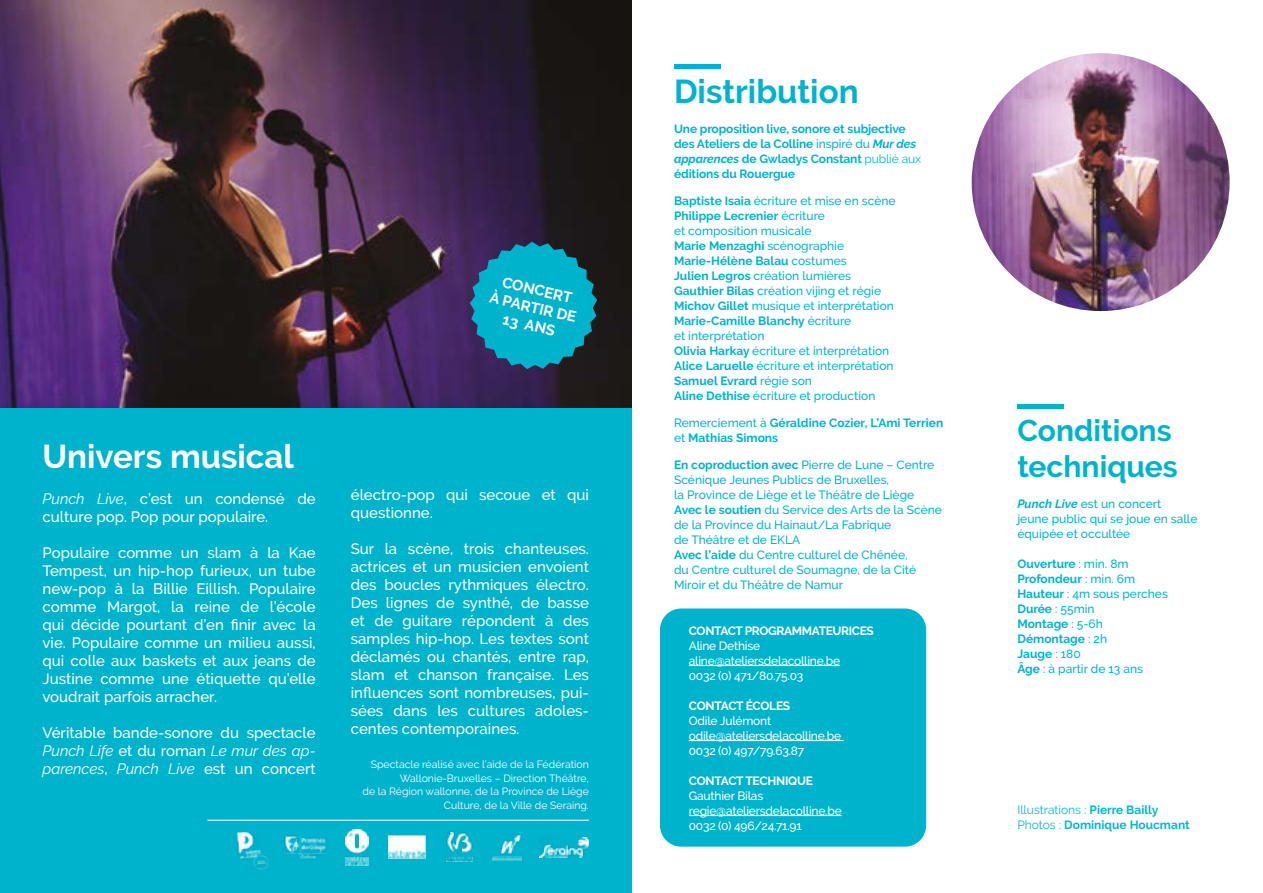
<style>
.page{position:relative;width:1263px;height:893px;background:#fff}
.page>*{position:absolute;margin:0;border:0;box-sizing:border-box;transform-origin:0 0}
.t1{font:700 33px "Raleway";color:#fff}
.t2{font:700 33px "Raleway";color:#00b3cd}
.t3{font:700 30px/36px "Raleway";color:#00b3cd}
.t4{font:500 15px/18px "Raleway";color:#fff;text-align:justify}
.t5{font:700 15px/18px "Raleway";color:#fff;text-align:center}
.t6{font:500 12px/15px "Raleway";color:#00b3cd}
.t7{font:700 12px/15px "Raleway";letter-spacing:-.01em;color:#00b3cd}
.t8{font:500 12px/15px "Raleway";letter-spacing:-.02em;color:#fff}
.t9{font:700 12px "Raleway";letter-spacing:-.03em;color:#fff}
.t10{font:700 12px/15px "Raleway";color:#08b6ce}
.t11{font:10.5px/13.5px "Raleway";color:#fff;text-align:right}
.s1{font-weight:400;font-style:italic}
.s2{font-weight:500}
.s3{font-style:italic}
.s4{font-weight:400}
.s5{font-weight:700}
.s6{font-weight:700;font-style:italic}
</style>
<div class="page">
<div style="left:0;top:401px;width:631px;height:492px;background:#00b3cd"></div>
<img style="left:0;top:0;width:631px;height:408px">
<svg style="left:470px;top:242px;width:127px;height:127px;background:#0c8ba6"></svg>
<img style="left:972px;top:53px;width:257px;height:258px;border-radius:129px">
<div style="left:674px;top:64px;width:47px;height:5px;background:#00b3cd"></div>
<div style="left:1017px;top:404px;width:47px;height:5px;background:#00b3cd"></div>
<div style="left:660px;top:608px;width:266px;height:239px;background:#00b3cd;border-radius:21px"></div>
<hr style="left:689px;top:665px;width:151px;height:1px;background:#fff">
<hr style="left:689px;top:740px;width:155px;height:1px;background:#fff">
<hr style="left:689px;top:815px;width:153px;height:1px;background:#fff">
<img style="left:539px;top:838px;width:50px;height:20px">
<img style="left:284px;top:835px;width:43px;height:25px">
<img style="left:388px;top:836px;width:38px;height:23px">
<img style="left:492px;top:834px;width:30px;height:27px">
<img style="left:445px;top:832px;width:29px;height:31px">
<hr style="left:207px;top:820px;width:382px;height:1px;background:#fff">
<img style="left:345px;top:830px;width:23px;height:35px">
<img style="left:237px;top:832px;width:32px;height:38px">
<p class="t5" style="left:496px;top:271px;width:90px;rotate:13deg">CONCERT<br>À PARTIR DE<br>13 ANS</p>
<h1 class="t1" style="left:43px;top:437px;width:253px">Univers musical</h1>
<p class="t4" style="left:43px;top:490px;width:275px"><span class="s1">Punch Live</span>, c’est un condensé de culture pop. Pop pour populaire.</p>
<p class="t4" style="left:43px;top:544px;width:275px">Populaire comme un slam à la Kae Tempest, un hip-hop furieux, un tube new-pop à la Billie Eillish. Populaire comme Margot, la reine de l’école qui décide pourtant d’en finir avec la vie. Populaire comme un milieu aussi, qui colle aux baskets et aux jeans de Justine comme une étiquette qu’elle voudrait parfois arracher.</p>
<p class="t4" style="left:43px;top:724px;width:275px">Véritable bande-sonore du spectacle <span class="s1">Punch Life</span> et du roman <span class="s1">Le mur des ap&shy;parences</span>, <span class="s1">Punch Live</span> est un concert</p>
<p class="t4" style="left:351px;top:486px;width:240px">électro-pop qui secoue et qui questionne.</p>
<p class="t4" style="left:351px;top:540px;width:240px">Sur la scène, trois chanteuses. actrices et un musicien envoient des boucles rythmiques électro.<br>Des lignes de synthé, de basse et de guitare répondent à des samples hip-hop. Les textes sont déclamés ou chantés, entre rap, slam et chanson française. Les influences sont nombreuses, pui&shy;sées dans les cultures adoles&shy;centes contemporaines.</p>
<p class="t11" style="left:363px;top:758px;width:228px">Spectacle réalisé avec l’aide de la Fédération Wallonie-Bruxelles – Direction Théâtre,<br>de la Région wallonne, de la Province de Liège Culture, de la Ville de Seraing.</p>
<h1 class="t2" style="left:674px;top:73px;width:186px">Distribution</h1>
<p class="t7" style="left:674px;top:122px;width:249px">Une proposition live, sonore et subjective des Ateliers de la Colline <span class="s2">inspiré du</span> <span class="s3">Mur des apparences</span> de Gwladys Constant <span class="s4">publié aux </span>éditions du Rouergue</p>
<p class="t6" style="left:674px;top:194px;width:223px"><span class="s5">Baptiste Isaia</span> écriture et mise en scène <span class="s5">Philippe Lecrenier</span> écriture<br>et composition musicale<br><span class="s5">Marie Menzaghi</span> scénographie <span class="s5">Marie-Hélène Balau</span> costumes<br><span class="s5">Julien Legros</span> création lumières <span class="s5">Gauthier Bilas</span> création vijing et régie <span class="s5">Michov Gillet</span> musique et interprétation <span class="s5">Marie-Camille Blanchy</span> écriture<br>et interprétation<br><span class="s5">Olivia Harkay</span> écriture et interprétation <span class="s5">Alice Laruelle</span> écriture et interprétation <span class="s5">Samuel Evrard</span> régie son<br><span class="s5">Aline Dethise</span> écriture et production</p>
<p class="t7" style="left:674px;top:416px;width:271px"><span class="s2">Remerciement à</span> Géraldine Cozier, L’Ami Terrien <span class="s2">et</span> Mathias Simons</p>
<p class="t6" style="left:674px;top:458px;width:269px"><span class="s5">En coproduction avec</span> Pierre de Lune – Centre Scénique Jeunes Publics de Bruxelles,<br>la Province de Liège et le Théâtre de Liège <span class="s5">Avec le soutien</span> du Service des Arts de la Scène de la Province du Hainaut/La Fabrique<br>de Théâtre et de EKLA<br><span class="s5">Avec l’aide</span> du Centre culturel de Chênée,<br>du Centre culturel de Soumagne, de la Cité Miroir et du Théâtre de Namur</p>
<p class="t9" style="left:689px;top:624px;width:186px">CONTACT PROGRAMMATEURICES</p>
<p class="t8" style="left:689px;top:638px;width:153px">Aline Dethise aline@ateliersdelacolline.be<br>0032 (0) 471/80.75.03</p>
<p class="t9" style="left:689px;top:699px;width:103px">CONTACT ÉCOLES</p>
<p class="t8" style="left:689px;top:713px;width:154px">Odile Julémont odile@ateliersdelacolline.be<br>0032 (0) 497/79.63.87</p>
<p class="t9" style="left:689px;top:774px;width:126px">CONTACT TECHNIQUE</p>
<p class="t8" style="left:689px;top:788px;width:154px">Gauthier Bilas regie@ateliersdelacolline.be<br>0032 (0) 496/24.71.91</p>
<h2 class="t3" style="left:1017px;top:412px;width:162px">Conditions techniques</h2>
<p class="t6" style="left:1017px;top:497px;width:182px"><span class="s6">Punch Live</span> est un concert<br>jeune public qui se joue en salle équipée et occultée</p>
<p class="t6" style="left:1017px;top:557px;width:152px"><span class="s5">Ouverture</span> : min. 8m<br><span class="s5">Profondeur</span> : min. 6m<br><span class="s5">Hauteur</span> : 4m sous perches<br><span class="s5">Durée</span> : 55min<br><span class="s5">Montage</span> : 5-6h<br><span class="s5">Démontage</span> : 2h<br><span class="s5">Jauge</span> : 180<br><span class="s5">Âge</span> : à partir de 13 ans</p>
<p class="t10" style="left:1017px;top:802px;width:174px"><span class="s4">Illustrations :</span> Pierre Bailly<br><span class="s4">Photos :</span> Dominique Houcmant</p>
</div>
